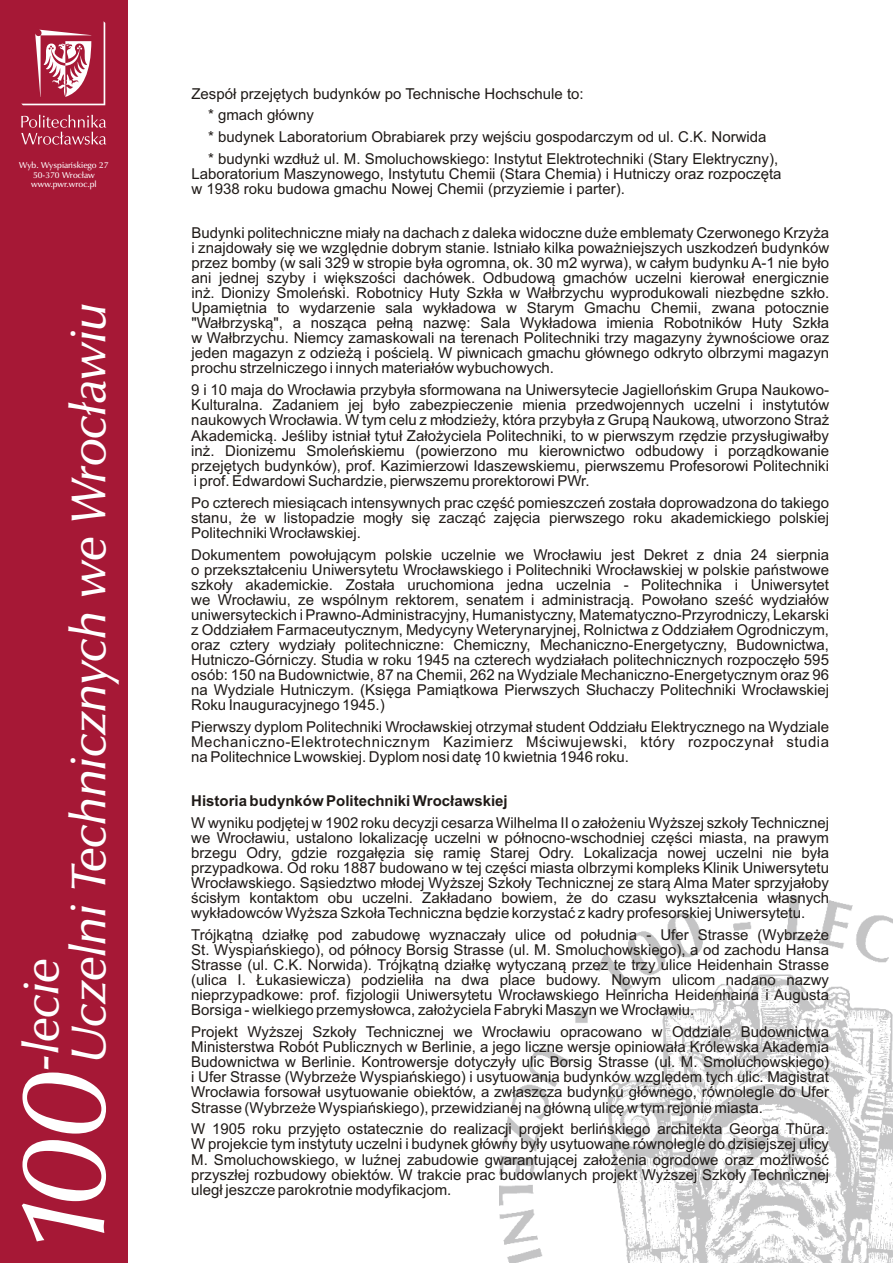
<style>
.page{position:relative;width:893px;height:1263px;background:#fff}
.page>*{position:absolute;margin:0;border:0;box-sizing:border-box;transform-origin:0 0}
.t1{font:italic 600 123px "Zapf Humanist 601 BT";color:#fff}
.t2{font:italic 600 49.5px "Zapf Humanist 601 BT";color:#fff}
.t3{font:15px/15.1px "Arial";color:#1f1a17;text-align:justify}
.t4{font:700 15px "Arial";color:#1f1a17}
.t5{font:600 8.7px/9.4px "Zapf Humanist 601 BT";color:#fff;text-align:center}
</style>
<div class="page">
<div style="left:0;top:0;width:128px;height:1263px;background:#a61836"></div>
<svg style="left:21px;top:21px;width:85px;height:124px"></svg>
<img style="left:499px;top:897px;width:394px;height:366px">
<p class="t5" style="left:19px;top:161px;width:91px">Wyb. Wyspianskiego 27<br>50-370 Wrocław www.pwr.wroc.pl</p>
<h2 class="t2" style="left:68px;top:1062px;width:761px;rotate:-90deg">Uczelni Technicznych we Wrocławiu</h2>
<h1 class="t1" style="left:11px;top:1255px;width:188px;rotate:-90deg">100</h1>
<h2 class="t2" style="left:21px;top:1069px;width:113px;rotate:-90deg">-lecie</h2>
<p class="t3" style="left:208px;top:84px;width:572px;line-height:21.8px;text-align:left;text-indent:-17px">Zespół przejętych budynków po Technische Hochschule to:<br>* gmach główny<br>* budynek Laboratorium Obrabiarek przy wejściu gospodarczym od ul. C.K. Norwida<br>* budynki wzdłuż ul. M. Smoluchowskiego: Instytut Elektrotechniki (Stary Elektryczny),</p>
<p class="t3" style="left:191px;top:168px;width:592px">Laboratorium Maszynowego, Instytutu Chemii (Stara Chemia) i Hutniczy oraz rozpoczęta w 1938 roku budowa gmachu Nowej Chemii (przyziemie i parter).</p>
<p class="t3" style="left:191px;top:226px;width:639px">Budynki politechniczne miały na dachach z daleka widoczne duże emblematy Czerwonego Krzyża i znajdowały się we względnie dobrym stanie. Istniało kilka poważniejszych uszkodzeń budynków przez bomby (w sali 329 w stropie była ogromna, ok. 30 m2 wyrwa), w całym budynku A-1 nie było ani jednej szyby i większości dachówek. Odbudową gmachów uczelni kierował energicznie inż. Dionizy Smoleński. Robotnicy Huty Szkła w Wałbrzychu wyprodukowali niezbędne szkło.<br>Upamiętnia to wydarzenie sala wykładowa w Starym Gmachu Chemii, zwana potocznie "Wałbrzyską", a nosząca pełną nazwę: Sala Wykładowa imienia Robotników Huty Szkła w Wałbrzychu. Niemcy zamaskowali na terenach Politechniki trzy magazyny żywnościowe oraz jeden magazyn z odzieżą i pościelą. W piwnicach gmachu głównego odkryto olbrzymi magazyn prochu strzelniczego i innych materiałów wybuchowych.</p>
<p class="t3" style="left:191px;top:384px;width:639px">9 i 10 maja do Wrocławia przybyła sformowana na Uniwersytecie Jagiellońskim Grupa Naukowo-Kulturalna. Zadaniem jej było zabezpieczenie mienia przedwojennych uczelni i instytutów naukowych Wrocławia. W tym celu z młodzieży, która przybyła z Grupą Naukową, utworzono Straż Akademicką. Jeśliby istniał tytuł Założyciela Politechniki, to w pierwszym rzędzie przysługiwałby inż. Dionizemu Smoleńskiemu (powierzono mu kierownictwo odbudowy i porządkowanie przejętych budynków), prof. Kazimierzowi Idaszewskiemu, pierwszemu Profesorowi Politechniki i prof. Edwardowi Suchardzie, pierwszemu prorektorowi PWr.</p>
<p class="t3" style="left:191px;top:496px;width:639px">Po czterech miesiącach intensywnych prac część pomieszczeń została doprowadzona do takiego stanu, że w listopadzie mogły się zacząć zajęcia pierwszego roku akademickiego polskiej Politechniki Wrocławskiej.</p>
<p class="t3" style="left:191px;top:548px;width:639px">Dokumentem powołującym polskie uczelnie we Wrocławiu jest Dekret z dnia 24 sierpnia o przekształceniu Uniwersytetu Wrocławskiego i Politechniki Wrocławskiej w polskie państwowe szkoły akademickie. Została uruchomiona jedna uczelnia - Politechnika i Uniwersytet we Wrocławiu, ze wspólnym rektorem, senatem i administracją. Powołano sześć wydziałów uniwersyteckich i Prawno-Administracyjny, Humanistyczny, Matematyczno-Przyrodniczy, Lekarski z Oddziałem Farmaceutycznym, Medycyny Weterynaryjnej, Rolnictwa z Oddziałem Ogrodniczym, oraz cztery wydziały politechniczne: Chemiczny, Mechaniczno-Energetyczny, Budownictwa, Hutniczo-Górniczy. Studia w roku 1945 na czterech wydziałach politechnicznych rozpoczęło 595 osób: 150 na Budownictwie, 87 na Chemii, 262 na Wydziale Mechaniczno-Energetycznym oraz 96 na Wydziale Hutniczym. (Księga Pamiątkowa Pierwszych Słuchaczy Politechniki Wrocławskiej Roku Inauguracyjnego 1945.)</p>
<p class="t3" style="left:191px;top:721px;width:639px">Pierwszy dyplom Politechniki Wrocławskiej otrzymał student Oddziału Elektrycznego na Wydziale Mechaniczno-Elektrotechnicznym Kazimierz Mściwujewski, który rozpoczynał studia na Politechnice Lwowskiej. Dyplom nosi datę 10 kwietnia 1946 roku.</p>
<p class="t4" style="left:191px;top:795px;width:318px">Historia budynków Politechniki Wrocławskiej</p>
<p class="t3" style="left:191px;top:816px;width:639px">W wyniku podjętej w 1902 roku decyzji cesarza Wilhelma II o założeniu Wyższej szkoły Technicznej we Wrocławiu, ustalono lokalizację uczelni w północno-wschodniej części miasta, na prawym brzegu Odry, gdzie rozgałęzia się ramię Starej Odry. Lokalizacja nowej uczelni nie była przypadkowa. Od roku 1887 budowano w tej części miasta olbrzymi kompleks Klinik Uniwersytetu Wrocławskiego. Sąsiedztwo młodej Wyższej Szkoły Technicznej ze starą Alma Mater sprzyjałoby ścisłym kontaktom obu uczelni. Zakładano bowiem, że do czasu wykształcenia własnych wykładowców Wyższa Szkoła Techniczna będzie korzystać z kadry profesorskiej Uniwersytetu.</p>
<p class="t3" style="left:191px;top:928px;width:639px">Trójkątną działkę pod zabudowę wyznaczały ulice od południa - Ufer Strasse (Wybrzeże St. Wyspiańskiego), od północy Borsig Strasse (ul. M. Smoluchowskiego), a od zachodu Hansa Strasse (ul. C.K. Norwida). Trójkątną działkę wytyczaną przez te trzy ulice Heidenhain Strasse (ulica I. Łukasiewicza) podzieliła na dwa place budowy. Nowym ulicom nadano nazwy nieprzypadkowe: prof. fizjologii Uniwersytetu Wrocławskiego Heinricha Heidenhaina i Augusta Borsiga - wielkiego przemysłowca, założyciela Fabryki Maszyn we Wrocławiu.</p>
<p class="t3" style="left:191px;top:1026px;width:639px">Projekt Wyższej Szkoły Technicznej we Wrocławiu opracowano w Oddziale Budownictwa Ministerstwa Robót Publicznych w Berlinie, a jego liczne wersje opiniowała Królewska Akademia Budownictwa w Berlinie. Kontrowersje dotyczyły ulic Borsig Strasse (ul. M. Smoluchowskiego) i Ufer Strasse (Wybrzeże Wyspiańskiego) i usytuowania budynków względem tych ulic. Magistrat Wrocławia forsował usytuowanie obiektów, a zwłaszcza budynku głównego, równolegle do Ufer Strasse (Wybrzeże Wyspiańskiego), przewidzianej na główną ulicę w tym rejonie miasta.</p>
<p class="t3" style="left:191px;top:1123px;width:639px">W 1905 roku przyjęto ostatecznie do realizacji projekt berlińskiego architekta Georga Thüra.<br>W projekcie tym instytuty uczelni i budynek główny były usytuowane równolegle do dzisiejszej ulicy M. Smoluchowskiego, w luźnej zabudowie gwarantującej założenia ogrodowe oraz możliwość przyszłej rozbudowy obiektów. W trakcie prac budowlanych projekt Wyższej Szkoły Technicznej uległ jeszcze parokrotnie modyfikacjom.</p>
</div>
